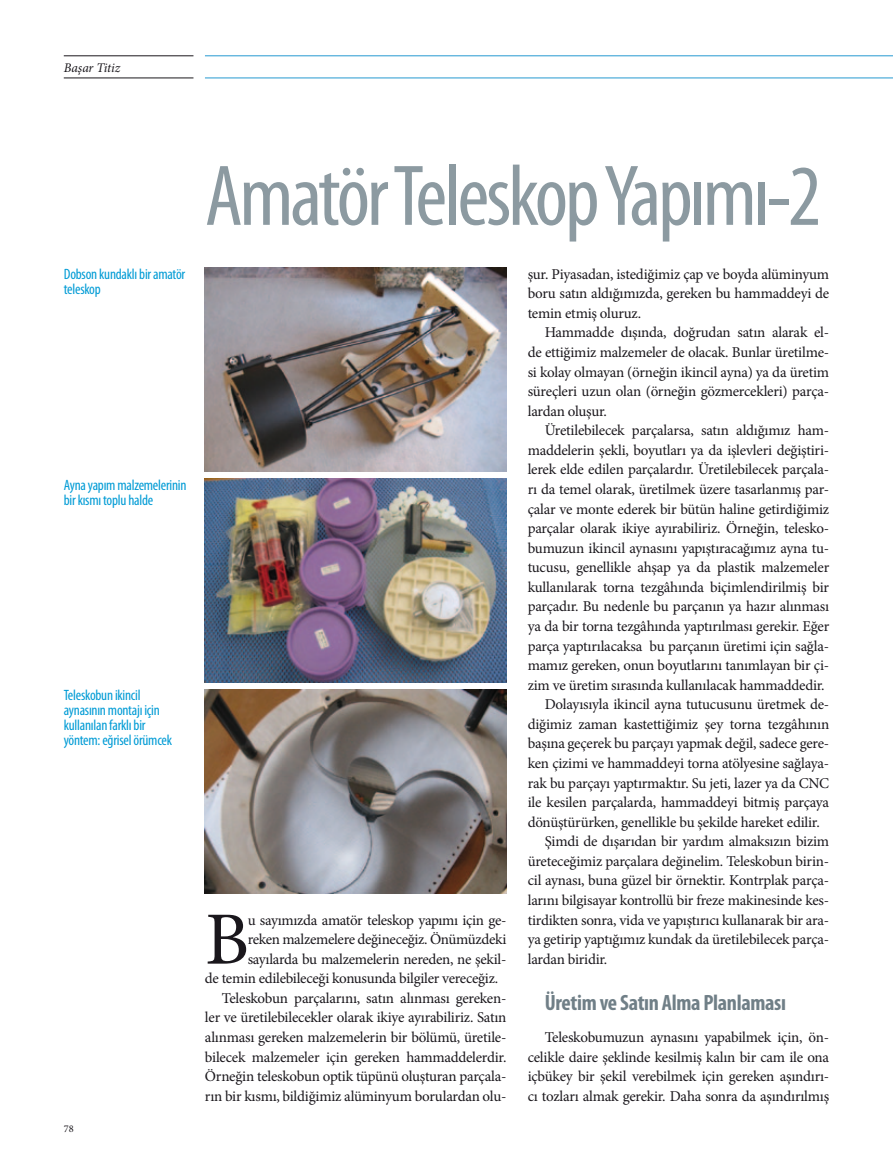
<style>
.page{position:relative;width:893px;height:1170px;background:#fff}
.page>*{position:absolute;margin:0;border:0;box-sizing:border-box;transform-origin:0 0}
.t1{font:condensed 87px "Myriad Pro";letter-spacing:-.035em;color:#8c9aa1}
.t2{font:75.15px "Minion Pro";color:#1a171c}
.t3{font:700 condensed 22.2px "Myriad Pro";letter-spacing:-.015em;color:#707f87}
.t4{font:15px/19.5px "Minion Pro";letter-spacing:-.015em;color:#1a171c;text-align:justify}
.t5{font:condensed 15px/15px "Myriad Pro";letter-spacing:-.015em;color:#009bd5}
.t6{font:italic 13.2px "Minion Pro";letter-spacing:-.005em;color:#1a171c}
.t7{font:10.35px "Minion Pro";color:#1a171c}
</style>
<div class="page">
<img style="left:205px;top:267px;width:301px;height:204px">
<img style="left:205px;top:689px;width:301px;height:204px">
<img style="left:205px;top:478px;width:301px;height:204px">
<hr style="left:64px;top:78px;width:129px;height:1px;background:#1a171c">
<hr style="left:64px;top:56px;width:129px;height:1px;background:#1a171c">
<hr style="left:205px;top:78px;width:688px;height:1px;background:#2699d1">
<hr style="left:205px;top:56px;width:688px;height:1px;background:#2699d1">
<p class="t6" style="left:64px;top:58px;width:58px">Başar Titiz</p>
<p class="t5" style="left:64px;top:266px;width:123px">Dobson kundaklı bir amatör teleskop</p>
<p class="t5" style="left:64px;top:477px;width:124px">Ayna yapım malzemelerinin bir kısmı toplu halde</p>
<p class="t5" style="left:64px;top:687px;width:110px">Teleskobun ikincil aynasının montajı için kullanılan farklı bir yöntem: eğrisel örümcek</p>
<p class="t7" style="left:64px;top:1121px;width:11px">78</p>
<h1 class="t1" style="left:205px;top:143px;width:618px">Amatör Teleskop Yapımı-2</h1>
<h2 class="t2" style="left:205px;top:889px;width:46px">B</h2>
<p class="t4" style="left:248px;top:909px;width:260px">u sayımızda amatör teleskop yapımı için ge-</p>
<p class="t4" style="left:248px;top:929px;width:260px">reken malzemelere değineceğiz. Önümüzdeki</p>
<p class="t4" style="left:248px;top:949px;width:260px">sayılarda bu malzemelerin nereden, ne şekil-</p>
<p class="t4" style="left:205px;top:968px;width:295px">de temin edilebileceği konusunda bilgiler vereceğiz.</p>
<p class="t4" style="left:222px;top:988px;width:286px">Teleskobun parçalarını, satın alınması gereken-</p>
<p class="t4" style="left:205px;top:1007px;width:303px">ler ve üretilebilecekler olarak ikiye ayırabiliriz. Satın</p>
<p class="t4" style="left:205px;top:1027px;width:303px">alınması gereken malzemelerin bir bölümü, üretile-</p>
<p class="t4" style="left:205px;top:1046px;width:303px">bilecek malzemeler için gereken hammaddelerdir.</p>
<p class="t4" style="left:205px;top:1066px;width:303px">Örneğin teleskobun optik tüpünü oluşturan parçala-</p>
<p class="t4" style="left:205px;top:1086px;width:303px">rın bir kısmı, bildiğimiz alüminyum borulardan olu-</p>
<p class="t4" style="left:528px;top:264px;width:303px">şur. Piyasadan, istediğimiz çap ve boyda alüminyum boru satın aldığımızda, gereken bu hammaddeyi de temin etmiş oluruz.</p>
<p class="t4" style="left:528px;top:323px;width:303px;text-indent:17px">Hammadde dışında, doğrudan satın alarak el&shy;de ettiğimiz malzemeler de olacak. Bunlar üretilme&shy;si kolay olmayan (örneğin ikincil ayna) ya da üretim süreçleri uzun olan (örneğin gözmercekleri) parça&shy;lardan oluşur.</p>
<p class="t4" style="left:545px;top:421px;width:286px">Üretilebilecek parçalarsa, satın aldığımız ham-</p>
<p class="t4" style="left:528px;top:440px;width:303px">maddelerin şekli, boyutları ya da işlevleri değiştiri-</p>
<p class="t4" style="left:528px;top:460px;width:303px">lerek elde edilen parçalardır. Üretilebilecek parçala-</p>
<p class="t4" style="left:528px;top:479px;width:303px">rı da temel olarak, üretilmek üzere tasarlanmış par-</p>
<p class="t4" style="left:528px;top:499px;width:303px">çalar ve monte ederek bir bütün haline getirdiğimiz</p>
<p class="t4" style="left:528px;top:518px;width:303px">parçalar olarak ikiye ayırabiliriz. Örneğin, telesko-</p>
<p class="t4" style="left:528px;top:538px;width:303px">bumuzun ikincil aynasını yapıştıracağımız ayna tu-</p>
<p class="t4" style="left:528px;top:557px;width:303px">tucusu, genellikle ahşap ya da plastik malzemeler</p>
<p class="t4" style="left:528px;top:577px;width:303px">kullanılarak torna tezgâhında biçimlendirilmiş bir</p>
<p class="t4" style="left:528px;top:597px;width:303px">parçadır. Bu nedenle bu parçanın ya hazır alınması</p>
<p class="t4" style="left:528px;top:616px;width:303px">ya da bir torna tezgâhında yaptırılması gerekir. Eğer</p>
<p class="t4" style="left:528px;top:636px;width:303px">parça yaptırılacaksa bu parçanın üretimi için sağla-</p>
<p class="t4" style="left:528px;top:655px;width:303px">mamız gereken, onun boyutlarını tanımlayan bir çi-</p>
<p class="t4" style="left:528px;top:675px;width:299px">zim ve üretim sırasında kullanılacak hammaddedir.</p>
<p class="t4" style="left:545px;top:694px;width:286px">Dolayısıyla ikincil ayna tutucusunu üretmek de-</p>
<p class="t4" style="left:528px;top:714px;width:303px">diğimiz zaman kastettiğimiz şey torna tezgâhının</p>
<p class="t4" style="left:528px;top:733px;width:303px">başına geçerek bu parçayı yapmak değil, sadece gere-</p>
<p class="t4" style="left:528px;top:753px;width:303px">ken çizimi ve hammaddeyi torna atölyesine sağlaya-</p>
<p class="t4" style="left:528px;top:773px;width:303px">rak bu parçayı yaptırmaktır. Su jeti, lazer ya da CNC</p>
<p class="t4" style="left:528px;top:792px;width:303px">ile kesilen parçalarda, hammaddeyi bitmiş parçaya</p>
<p class="t4" style="left:528px;top:812px;width:294px">dönüştürürken, genellikle bu şekilde hareket edilir.</p>
<p class="t4" style="left:545px;top:831px;width:286px">Şimdi de dışarıdan bir yardım almaksızın bizim</p>
<p class="t4" style="left:528px;top:851px;width:303px">üreteceğimiz parçalara değinelim. Teleskobun birin-</p>
<p class="t4" style="left:528px;top:870px;width:303px">cil aynası, buna güzel bir örnektir. Kontrplak parça-</p>
<p class="t4" style="left:528px;top:890px;width:303px">larını bilgisayar kontrollü bir freze makinesinde kes-</p>
<p class="t4" style="left:528px;top:910px;width:303px">tirdikten sonra, vida ve yapıştırıcı kullanarak bir ara-</p>
<p class="t4" style="left:528px;top:929px;width:303px">ya getirip yaptığımız kundak da üretilebilecek parça-</p>
<p class="t4" style="left:528px;top:949px;width:81px">lardan biridir.</p>
<h3 class="t3" style="left:545px;top:988px;width:243px">Üretim ve Satın Alma Planlaması</h3>
<p class="t4" style="left:528px;top:1027px;width:303px;text-indent:17px">Teleskobumuzun aynasını yapabilmek için, ön&shy;celikle daire şeklinde kesilmiş kalın bir cam ile ona içbükey bir şekil verebilmek için gereken aşındırı&shy;cı tozları almak gerekir. Daha sonra da aşındırılmış</p>
</div>
